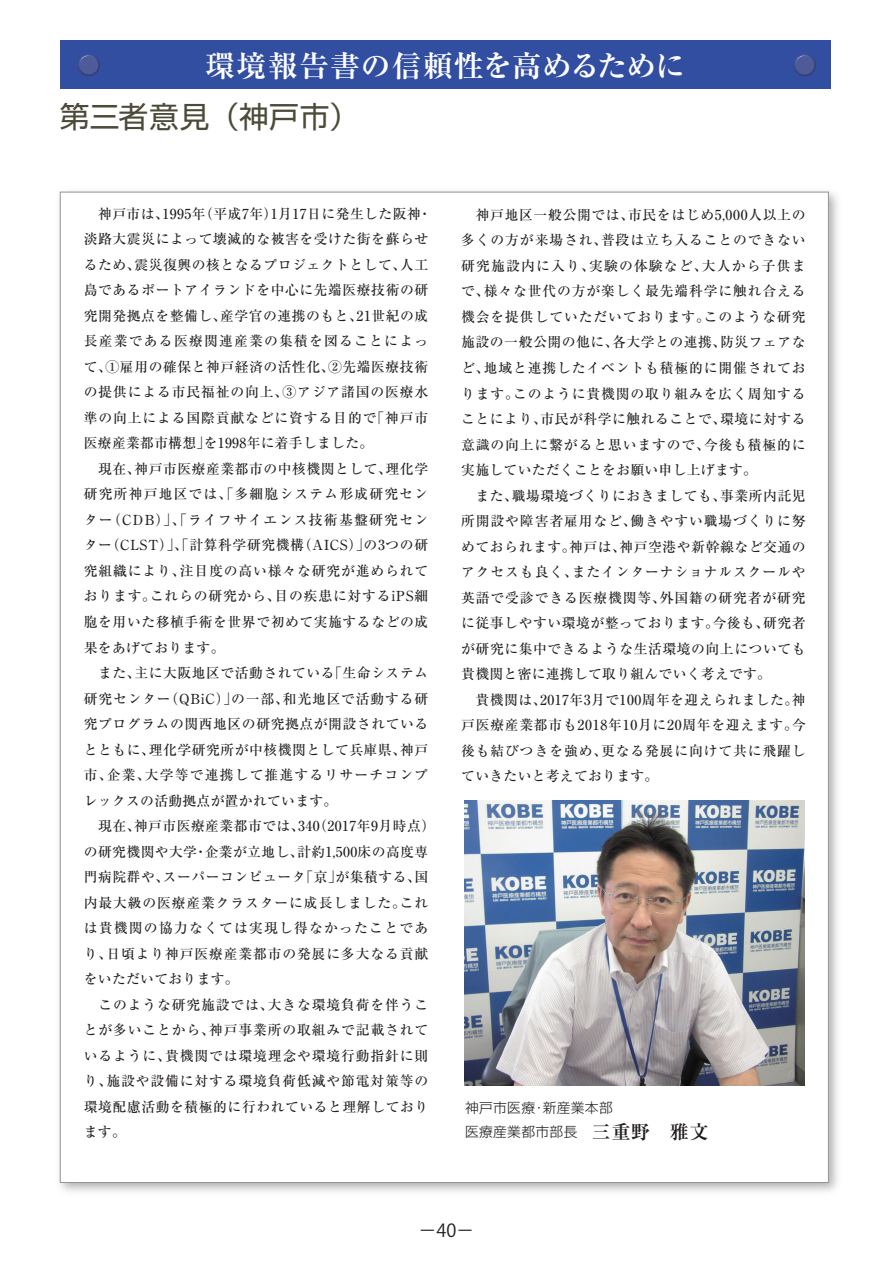
<style>
.page{position:relative;width:893px;height:1263px;background:#fff}
.page>*{position:absolute;margin:0;border:0;box-sizing:border-box;transform-origin:0 0}
.t1{font:700 29.7px "Ryumin Pro";letter-spacing:.03em;color:#fff}
.t2{font:29.7px "Shin Go Pro";letter-spacing:.015em;color:#4c4a38}
.t3{font:18px "Koz Go Pr 6 N";color:#231f20}
.t4{font:500 13.8px/25.5px "Ryumin Pro";letter-spacing:.045em;color:#231f20}
.t5{font:300 13.8px/23.9px "Shin Go Pro";letter-spacing:.02em;color:#231f20}
.s1{font-family:"Ryumin Pro";font-weight:700;font-size:19.2px}
</style>
<div class="page">
<div style="left:60px;top:192px;width:769px;height:991px;background:#fff;border:1px solid #939598"></div>
<div style="left:60px;top:41px;width:770px;height:48px;background:#324ea1"></div>
<svg style="left:78px;top:54px;width:22px;height:22px"></svg>
<svg style="left:794px;top:54px;width:22px;height:22px"></svg>
<img style="left:465px;top:800px;width:340px;height:285px">
<h1 class="t1" style="left:205px;top:42px;width:482px">環境報告書の信頼性を高めるために</h1>
<h1 class="t2" style="left:60px;top:93px;width:301px">第三者意見（神戸市）</h1>
<p class="t4" style="left:84px;top:200px;width:353px">　神戸市は、1995年（平成7年）1月17日に発生した阪神・淡路大震災によって壊滅的な被害を受けた街を蘇らせるため、震災復興の核となるプロジェクトとして、人工島であるポートアイランドを中心に先端医療技術の研究開発拠点を整備し、産学官の連携のもと、21世紀の成長産業である医療関連産業の集積を図ることによって、①雇用の確保と神戸経済の活性化、②先端医療技術の提供による市民福祉の向上、③アジア諸国の医療水準の向上による国際貢献などに資する目的で「神戸市医療産業都市構想」を1998年に着手しました。<br>　現在、神戸市医療産業都市の中核機関として、理化学研究所神戸地区では、「多細胞システム形成研究センター（CDB）」、「ライフサイエンス技術基盤研究センター（CLST）」、「計算科学研究機構（AICS）」の3つの研究組織により、注目度の高い様々な研究が進められております。これらの研究から、目の疾患に対するiPS細胞を用いた移植手術を世界で初めて実施するなどの成果をあげております。<br>　また、主に大阪地区で活動されている「生命システム研究センター（QBiC）」の一部、和光地区で活動する研究プログラムの関西地区の研究拠点が開設されているとともに、理化学研究所が中核機関として兵庫県、神戸市、企業、大学等で連携して推進するリサーチコンプレックスの活動拠点が置かれています。<br>　現在、神戸市医療産業都市では、340（2017年9月時点）の研究機関や大学・企業が立地し、計約1,500床の高度専門病院群や、スーパーコンピュータ「京」が集積する、国内最大級の医療産業クラスターに成長しました。これは貴機関の協力なくては実現し得なかったことであり、日頃より神戸医療産業都市の発展に多大なる貢献をいただいております。<br>　このような研究施設では、大きな環境負荷を伴うことが多いことから、神戸事業所の取組みで記載されているように、貴機関では環境理念や環境行動指針に則り、施設や設備に対する環境負荷低減や節電対策等の環境配慮活動を積極的に行われていると理解しております。</p>
<p class="t4" style="left:461px;top:201px;width:346px">　神戸地区一般公開では、市民をはじめ5,000人以上の多くの方が来場され、普段は立ち入ることのできない研究施設内に入り、実験の体験など、大人から子供まで、様々な世代の方が楽しく最先端科学に触れ合える機会を提供していただいております。このような研究施設の一般公開の他に、各大学との連携、防災フェアなど、地域と連携したイベントも積極的に開催されております。このように貴機関の取り組みを広く周知することにより、市民が科学に触れることで、環境に対する意識の向上に繋がると思いますので、今後も積極的に実施していただくことをお願い申し上げます。<br>　また、職場環境づくりにおきましても、事業所内託児所開設や障害者雇用など、働きやすい職場づくりに努めておられます。神戸は、神戸空港や新幹線など交通のアクセスも良く、またインターナショナルスクールや英語で受診できる医療機関等、外国籍の研究者が研究に従事しやすい環境が整っております。今後も、研究者が研究に集中できるような生活環境の向上についても貴機関と密に連携して取り組んでいく考えです。<br>　貴機関は、2017年3月で100周年を迎えられました。神戸医療産業都市も2018年10月に20周年を迎えます。今後も結びつきを強め、更なる発展に向けて共に飛躍していきたいと考えております。</p>
<p class="t5" style="left:465px;top:1094px;width:245px">神戸市医療・新産業本部<br>医療産業都市部長　<span class="s1">三重野　雅文</span></p>
<h2 class="t3" style="left:418px;top:1220px;width:57px">－40－</h2>
</div>
